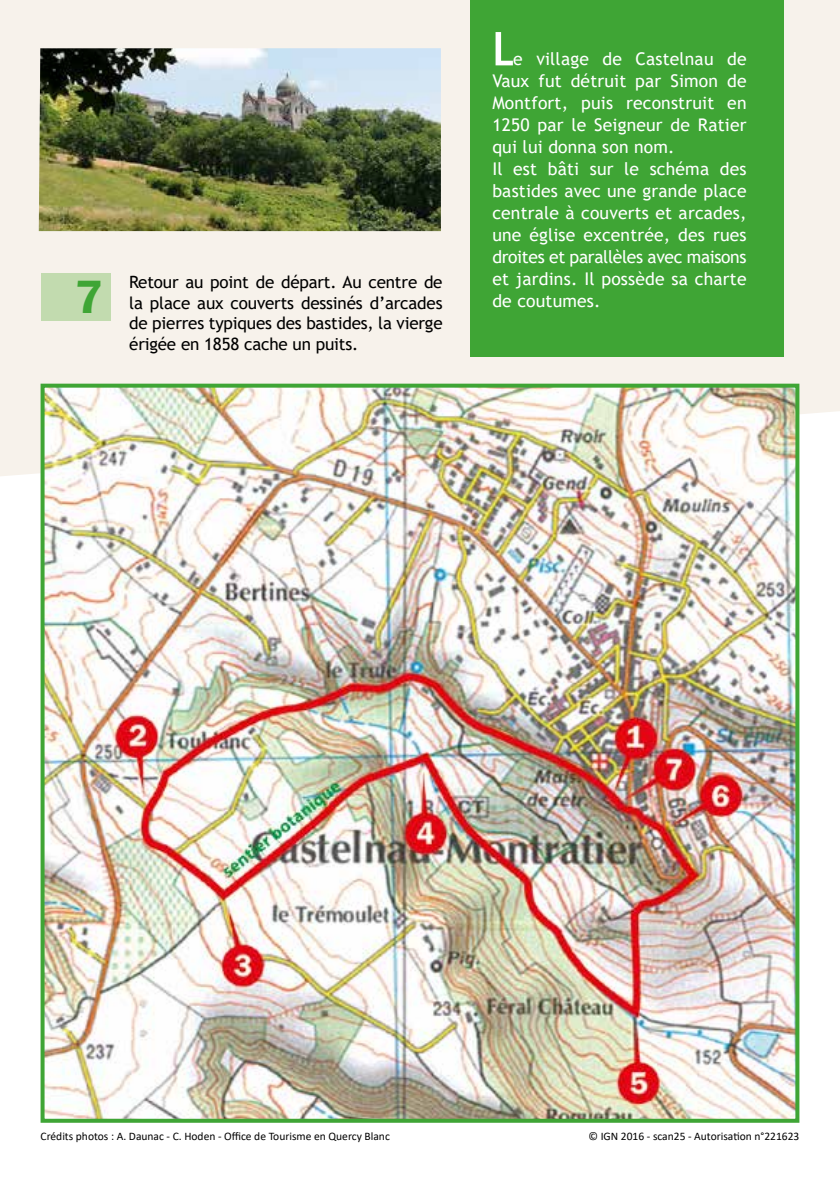
<style>
.page{position:relative;width:840px;height:1191px;background:#fff}
.page>*{position:absolute;margin:0;border:0;box-sizing:border-box;transform-origin:0 0}
.t1{font:500 condensed 50px "Franklin Gothic";color:#fff}
.t2{font:600 48px "Franklin Gothic";color:#3fa535}
.t3{font:17.6px/22px "Trebuchet MS";letter-spacing:.01em;color:#fff}
.t4{font:17px/20.4px "Trebuchet MS";letter-spacing:-.01em;color:#000;text-align:justify}
.t5{font:11.6px "Calibri";color:#000}
</style>
<div class="page">
<div style="left:0;top:0;width:839px;height:476px;background:#f7f2eb"></div>
<div style="left:469px;top:0;width:313px;height:357px;background:#3fa535"></div>
<img style="left:0;top:156px;width:1px;height:320px">
<img style="left:39px;top:48px;width:401px;height:183px">
<img style="left:46px;top:389px;width:748px;height:728px">
<div style="left:41px;top:384px;width:758px;height:738px;border:4px solid #3fa535"></div>
<div style="left:41px;top:273px;width:69px;height:47px;background:#c2dbaf"></div>
<h2 class="t2" style="left:75px;top:267px;width:30px">7</h2>
<p class="t4" style="left:129px;top:272px;width:315px">Retour au point de départ. Au centre de la place aux couverts dessinés d’arcades de pierres typiques des bastides, la vierge érigée en 1858 cache un puits.</p>
<h1 class="t1" style="left:492px;top:16px;width:22px">L</h1>
<p class="t3" style="left:492px;top:48px;width:255px;text-indent:21px">e village de Castelnau de<br>Vaux fut détruit par Simon de<br>Montfort, puis reconstruit en<br>1250 par le Seigneur de Ratier qui lui donna son nom.<br>Il est bâti sur le schéma des bastides avec une grande place centrale à couverts et arcades, une église excentrée, des rues droites et parallèles avec maisons et jardins. Il possède sa charte de coutumes.</p>
<p class="t5" style="left:41px;top:1127px;width:350px">Crédits photos : A. Daunac - C. Hoden - Office de Tourisme en Quercy Blanc</p>
<p class="t5" style="left:588px;top:1127px;width:212px">© IGN 2016 - scan25 - Autorisation n°221623</p>
</div>
